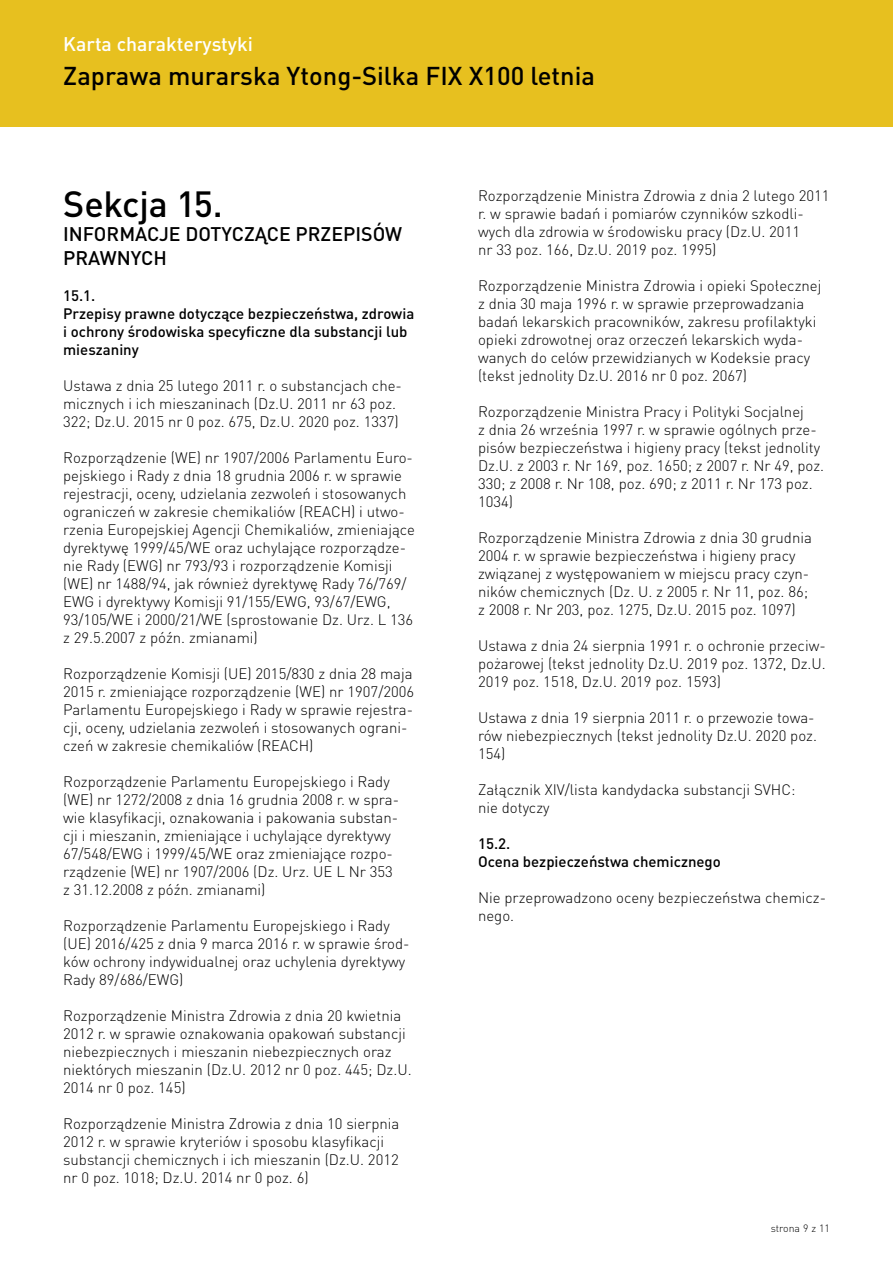
<style>
.page{position:relative;width:893px;height:1263px;background:#fff}
.page>*{position:absolute;margin:0;border:0;box-sizing:border-box;transform-origin:0 0}
.t1{font:500 36px "DIN Pro";letter-spacing:-.01em;color:#000}
.t2{font:500 25.5px "DIN Pro";color:#000}
.t3{font:500 19.5px/24px "DIN Pro";color:#000}
.t4{font:500 19.5px "DIN Pro";color:#fff}
.t5{font:300 15px/18px "DIN Pro";color:#000}
.t6{font:500 15px/18px "DIN Pro";color:#000}
.t7{font:300 10.5px "DIN Pro";color:#000}
</style>
<div class="page">
<div style="left:0;top:0;width:893px;height:126px;background:#e7c01f"></div>
<h3 class="t4" style="left:63px;top:31px;width:191px">Karta charakterystyki</h3>
<h2 class="t2" style="left:63px;top:59px;width:533px">Zaprawa murarska Ytong-Silka FIX X100 letnia</h2>
<h1 class="t1" style="left:63px;top:180px;width:161px">Sekcja 15.</h1>
<h3 class="t3" style="left:63px;top:221px;width:340px">INFORMACJE DOTYCZĄCE PRZEPISÓW<br>PRAWNYCH</h3>
<p class="t6" style="left:63px;top:286px;width:353px">15.1.<br>Przepisy prawne dotyczące bezpieczeństwa, zdrowia i ochrony środowiska specyficzne dla substancji lub mieszaniny</p>
<p class="t5" style="left:63px;top:376px;width:340px">Ustawa z dnia 25 lutego 2011 r. o substancjach che&shy;micznych i ich mieszaninach (Dz.U. 2011 nr 63 poz.<br>322; Dz.U. 2015 nr 0 poz. 675, Dz.U. 2020 poz. 1337)</p>
<p class="t5" style="left:63px;top:448px;width:353px">Rozporządzenie (WE) nr 1907/2006 Parlamentu Euro&shy;pejskiego i Rady z dnia 18 grudnia 2006 r. w sprawie rejestracji, oceny, udzielania zezwoleń i stosowanych ograniczeń w zakresie chemikaliów (REACH) i utwo&shy;rzenia Europejskiej Agencji Chemikaliów, zmieniające dyrektywę 1999/45/WE oraz uchylające rozporządze&shy;nie Rady (EWG) nr 793/93 i rozporządzenie Komisji (WE) nr 1488/94, jak również dyrektywę Rady 76/769/ EWG i dyrektywy Komisji 91/155/EWG, 93/67/EWG, 93/105/WE i 2000/21/WE (sprostowanie Dz. Urz. L 136 z 29.5.2007 z późn. zmianami)</p>
<p class="t5" style="left:63px;top:664px;width:353px">Rozporządzenie Komisji (UE) 2015/830 z dnia 28 maja 2015 r. zmieniające rozporządzenie (WE) nr 1907/2006<br>Parlamentu Europejskiego i Rady w sprawie rejestra&shy;cji, oceny, udzielania zezwoleń i stosowanych ograni&shy;czeń w zakresie chemikaliów (REACH)</p>
<p class="t5" style="left:63px;top:772px;width:338px">Rozporządzenie Parlamentu Europejskiego i Rady (WE) nr 1272/2008 z dnia 16 grudnia 2008 r. w spra&shy;wie klasyfikacji, oznakowania i pakowania substan&shy;cji i mieszanin, zmieniające i uchylające dyrektywy 67/548/EWG i 1999/45/WE oraz zmieniające rozpo&shy;rządzenie (WE) nr 1907/2006 (Dz. Urz. UE L Nr 353 z 31.12.2008 z późn. zmianami)</p>
<p class="t5" style="left:63px;top:916px;width:348px">Rozporządzenie Parlamentu Europejskiego i Rady (UE) 2016/425 z dnia 9 marca 2016 r. w sprawie środ&shy;ków ochrony indywidualnej oraz uchylenia dyrektywy Rady 89/686/EWG)</p>
<p class="t5" style="left:63px;top:1006px;width:350px">Rozporządzenie Ministra Zdrowia z dnia 20 kwietnia 2012 r. w sprawie oznakowania opakowań substancji niebezpiecznych i mieszanin niebezpiecznych oraz niektórych mieszanin (Dz.U. 2012 nr 0 poz. 445; Dz.U.<br>2014 nr 0 poz. 145)</p>
<p class="t5" style="left:63px;top:1114px;width:338px">Rozporządzenie Ministra Zdrowia z dnia 10 sierpnia 2012 r. w sprawie kryteriów i sposobu klasyfikacji substancji chemicznych i ich mieszanin (Dz.U. 2012 nr 0 poz. 1018; Dz.U. 2014 nr 0 poz. 6)</p>
<p class="t5" style="left:478px;top:186px;width:353px">Rozporządzenie Ministra Zdrowia z dnia 2 lutego 2011 r. w sprawie badań i pomiarów czynników szkodli&shy;wych dla zdrowia w środowisku pracy (Dz.U. 2011<br>nr 33 poz. 166, Dz.U. 2019 poz. 1995)</p>
<p class="t5" style="left:478px;top:276px;width:345px">Rozporządzenie Ministra Zdrowia i opieki Społecznej z dnia 30 maja 1996 r. w sprawie przeprowadzania badań lekarskich pracowników, zakresu profilaktyki opieki zdrowotnej oraz orzeczeń lekarskich wyda&shy;wanych do celów przewidzianych w Kodeksie pracy (tekst jednolity Dz.U. 2016 nr 0 poz. 2067)</p>
<p class="t5" style="left:478px;top:402px;width:348px">Rozporządzenie Ministra Pracy i Polityki Socjalnej<br>z dnia 26 września 1997 r. w sprawie ogólnych prze&shy;pisów bezpieczeństwa i higieny pracy (tekst jednolity Dz.U. z 2003 r. Nr 169, poz. 1650; z 2007 r. Nr 49, poz.<br>330; z 2008 r. Nr 108, poz. 690; z 2011 r. Nr 173 poz.<br>1034)</p>
<p class="t5" style="left:478px;top:528px;width:335px">Rozporządzenie Ministra Zdrowia z dnia 30 grudnia 2004 r. w sprawie bezpieczeństwa i higieny pracy związanej z występowaniem w miejscu pracy czyn&shy;ników chemicznych (Dz. U. z 2005 r. Nr 11, poz. 86; z 2008 r. Nr 203, poz. 1275, Dz.U. 2015 poz. 1097)</p>
<p class="t5" style="left:478px;top:636px;width:349px;text-align:justify">Ustawa z dnia 24 sierpnia 1991 r. o ochronie przeciw&shy;pożarowej (tekst jednolity Dz.U. 2019 poz. 1372, Dz.U.<br>2019 poz. 1518, Dz.U. 2019 poz. 1593)</p>
<p class="t5" style="left:478px;top:708px;width:340px">Ustawa z dnia 19 sierpnia 2011 r. o przewozie towa&shy;rów niebezpiecznych (tekst jednolity Dz.U. 2020 poz.<br>154)</p>
<p class="t5" style="left:478px;top:780px;width:319px">Załącznik XIV/lista kandydacka substancji SVHC: nie dotyczy</p>
<p class="t6" style="left:478px;top:834px;width:244px">15.2.<br>Ocena bezpieczeństwa chemicznego</p>
<p class="t5" style="left:478px;top:888px;width:350px">Nie przeprowadzono oceny bezpieczeństwa chemicz&shy;nego.</p>
<p class="t7" style="left:771px;top:1221px;width:61px">strona 9 z 11</p>
</div>
